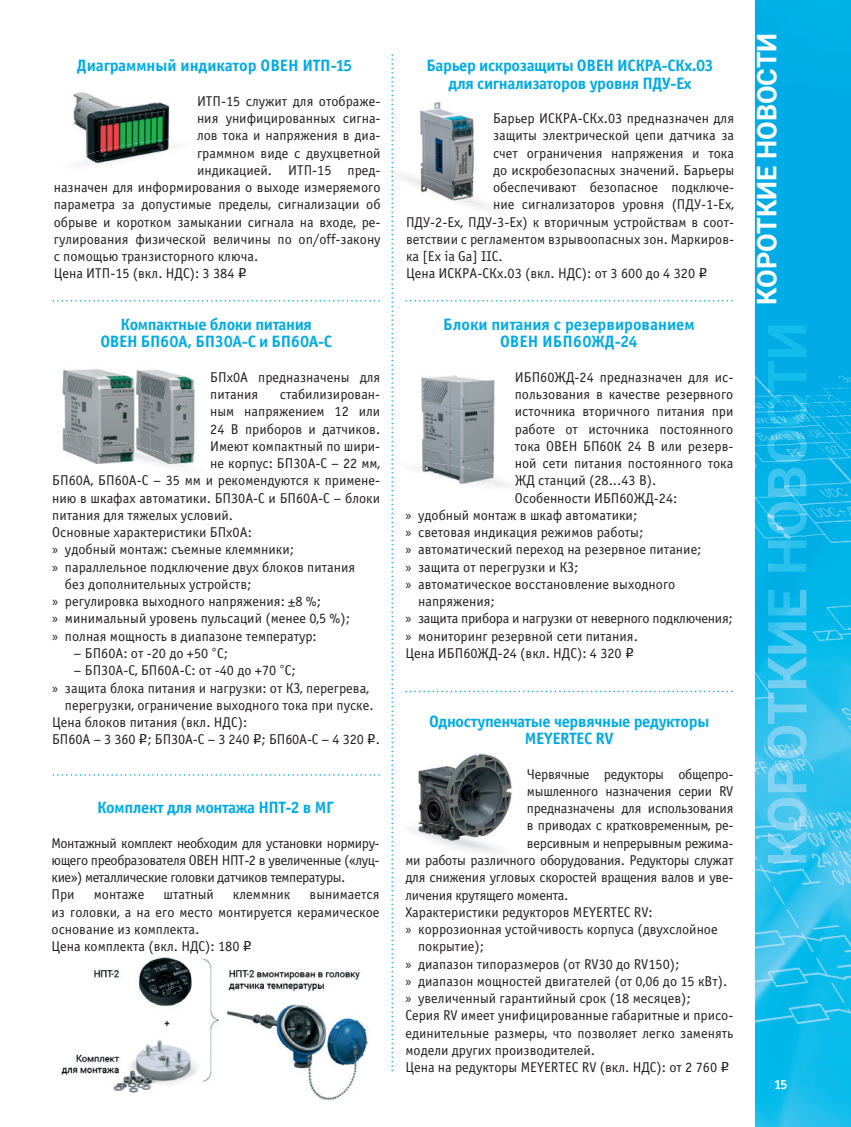
<style>
.page{position:relative;width:851px;height:1127px;background:#fff}
.page>*{position:absolute;margin:0;border:0;box-sizing:border-box;transform-origin:0 0}
.t1{font:700 27px "Roboto";color:#fff}
.t2{font:16.5px/17.2px "Officina Sans Bold C";letter-spacing:-.02em;color:#00abe5;text-align:center}
.t3{font:16.5px/17.2px "Officina Sans Bold C";color:#00abe5;text-align:center}
.t4{font:14.25px/17.2px "Officina Sans Book C";color:#231f20}
.t5{font:14.25px "Officina Sans Book C";letter-spacing:-.02em;color:#231f20}
.t6{font:14.25px/17.2px "Officina Sans Book C";letter-spacing:-.03em;color:#231f20}
.t7{font:13.5px "Officina Sans Bold C";color:#fff}
.s1{font-family:"ALS Rubl"}
.s2{font-family:"Myriad Pro"}
.s3{font-family:"Roboto";font-weight:300}
</style>
<div class="page">
<img style="left:754px;top:0;width:96px;height:1127px">
<img style="left:767px;top:326px;width:39px;height:537px">
<img style="left:61px;top:958px;width:307px;height:143px">
<svg style="left:391px;top:54px;width:2px;height:1017px"></svg>
<svg style="left:53px;top:300px;width:327px;height:2px"></svg>
<svg style="left:53px;top:774px;width:327px;height:2px"></svg>
<svg style="left:405px;top:300px;width:327px;height:2px"></svg>
<svg style="left:405px;top:691px;width:327px;height:1px"></svg>
<img style="left:419px;top:102px;width:56px;height:72px">
<img style="left:419px;top:174px;width:56px;height:27px">
<img style="left:418px;top:754px;width:94px;height:79px">
<img style="left:418px;top:822px;width:76px;height:19px">
<img style="left:421px;top:375px;width:74px;height:87px">
<img style="left:73px;top:92px;width:97px;height:48px">
<img style="left:75px;top:140px;width:95px;height:23px">
<img style="left:62px;top:369px;width:133px;height:64px">
<img style="left:62px;top:433px;width:133px;height:35px">
<svg style="left:515px;top:481px;width:13px;height:8px"></svg>
<img style="left:420px;top:462px;width:75px;height:23px">
<p class="t3" style="left:77px;top:57px;width:277px">Диаграммный индикатор ОВЕН ИТП-15</p>
<p class="t4" style="left:197px;top:93px;width:185px">ИТП-15 служит для отображе-</p>
<p class="t4" style="left:197px;top:110px;width:185px">ния унифицированных сигна-</p>
<p class="t4" style="left:197px;top:127px;width:185px">лов тока и напряжения в диа-</p>
<p class="t4" style="left:197px;top:144px;width:185px">граммном виде с двухцветной</p>
<p class="t4" style="left:197px;top:162px;width:185px">индикацией. ИТП-15 пред-</p>
<p class="t4" style="left:54px;top:179px;width:328px">назначен для информирования о выходе измеряемого</p>
<p class="t4" style="left:54px;top:196px;width:328px">параметра за допустимые пределы, сигнализации об</p>
<p class="t4" style="left:54px;top:213px;width:328px">обрыве и коротком замыкании сигнала на входе, ре-</p>
<p class="t4" style="left:54px;top:231px;width:328px">гулирования физической величины по on/off-закону</p>
<p class="t4" style="left:54px;top:248px;width:206px">с помощью транзисторного ключа.</p>
<p class="t4" style="left:54px;top:265px;width:194px">Цена ИТП-15 (вкл. НДС): 3 384 <span class="s1">O</span></p>
<p class="t2" style="left:100px;top:316px;width:233px">Компактные блоки питания<br>ОВЕН БП60А, БП30А-С и БП60А-С</p>
<p class="t4" style="left:210px;top:369px;width:171px">БПх0А предназначены для питания</p>
<p class="t4" style="left:280px;top:386px;width:102px">стабилизирован-</p>
<p class="t4" style="left:210px;top:403px;width:171px">ным напряжением 12 или</p>
<p class="t4" style="left:210px;top:420px;width:171px">24 В приборов и датчиков.</p>
<p class="t4" style="left:210px;top:438px;width:171px">Имеют компактный по шири-</p>
<p class="t4" style="left:210px;top:455px;width:171px">не корпус: БП30А-С – 22 мм,</p>
<p class="t4" style="left:52px;top:472px;width:329px">БП60А, БП60А-С – 35 мм и рекомендуются к примене-</p>
<p class="t4" style="left:52px;top:489px;width:329px">нию в шкафах автоматики. БП30А-С и БП60А-С – блоки</p>
<p class="t4" style="left:52px;top:507px;width:182px">питания для тяжелых условий.</p>
<p class="t4" style="left:52px;top:524px;width:201px">Основные характеристики БПх0А:</p>
<p class="t4" style="left:52px;top:541px;width:243px"><span class="s2">»</span> удобный монтаж: съемные клеммники;</p>
<p class="t4" style="left:52px;top:558px;width:304px"><span class="s2">»</span> параллельное подключение двух блоков питания</p>
<p class="t4" style="left:65px;top:576px;width:188px">без дополнительных устройств;</p>
<p class="t4" style="left:52px;top:593px;width:270px"><span class="s2">»</span> регулировка выходного напряжения: ±8 %;</p>
<p class="t4" style="left:52px;top:610px;width:299px"><span class="s2">»</span> минимальный уровень пульсаций (менее 0,5 %);</p>
<p class="t4" style="left:52px;top:627px;width:266px"><span class="s2">»</span> полная мощность в диапазоне температур:</p>
<p class="t4" style="left:73px;top:645px;width:156px">– БП60А: от -20 до +50 <span class="s3">°</span>С;</p>
<p class="t4" style="left:73px;top:662px;width:224px">– БП30А-С, БП60А-С: от -40 до +70 <span class="s3">°</span>С;</p>
<p class="t4" style="left:52px;top:679px;width:318px"><span class="s2">»</span> защита блока питания и нагрузки: от КЗ, перегрева,</p>
<p class="t4" style="left:65px;top:697px;width:310px">перегрузки, ограничение выходного тока при пуске.</p>
<p class="t4" style="left:52px;top:714px;width:196px">Цена блоков питания (вкл. НДС):</p>
<p class="t4" style="left:52px;top:731px;width:329px">БП60А – 3 360 <span class="s1">O</span>; БП30А-С – 3 240 <span class="s1">O</span>; БП60А-С – 4 320 <span class="s1">O</span>.</p>
<p class="t2" style="left:97px;top:799px;width:238px">Комплект для монтажа НПТ-2 в МГ</p>
<p class="t6" style="left:52px;top:834px;width:329px">Монтажный комплект необходим для установки нормиру&shy;ющего преобразователя ОВЕН НПТ-2 в увеличенные («луц&shy;кие») металлические головки датчиков температуры.<br>При</p>
<p class="t4" style="left:94px;top:886px;width:52px">монтаже</p>
<p class="t4" style="left:163px;top:886px;width:52px">штатный</p>
<p class="t4" style="left:233px;top:886px;width:59px">клеммник</p>
<p class="t4" style="left:52px;top:886px;width:329px;text-indent:258px">вынимается из головки, а на его место монтируется керамическое основание из комплекта.<br>Цена комплекта (вкл. НДС): 180 <span class="s1">O</span></p>
<p class="t2" style="left:426px;top:57px;width:289px">Барьер искрозащиты ОВЕН ИСКРА-СКх.03 для сигнализаторов уровня ПДУ-Ех</p>
<p class="t4" style="left:493px;top:110px;width:242px">Барьер ИСКРА-СКх.03 предназначен для</p>
<p class="t4" style="left:493px;top:127px;width:242px">защиты электрической цепи датчика за</p>
<p class="t4" style="left:493px;top:144px;width:242px">счет ограничения напряжения и тока</p>
<p class="t4" style="left:493px;top:162px;width:242px">до искробезопасных значений. Барьеры</p>
<p class="t4" style="left:493px;top:179px;width:242px">обеспечивают безопасное подключе-</p>
<p class="t4" style="left:493px;top:196px;width:242px">ние сигнализаторов уровня (ПДУ-1-Ех,</p>
<p class="t4" style="left:406px;top:213px;width:329px">ПДУ-2-Ех, ПДУ-3-Ех) к вторичным устройствам в соот-</p>
<p class="t4" style="left:406px;top:231px;width:329px">ветствии с регламентом взрывоопасных зон. Маркиров-</p>
<p class="t4" style="left:406px;top:248px;width:98px">ка [Eх ia Ga] IIC.</p>
<p class="t4" style="left:406px;top:265px;width:303px">Цена ИСКРА-СКх.03 (вкл. НДС): от 3 600 до 4 320 <span class="s1">O</span></p>
<p class="t3" style="left:443px;top:316px;width:253px">Блоки питания с резервированием<br>ОВЕН ИБП60ЖД-24</p>
<p class="t4" style="left:514px;top:369px;width:220px">ИБП60ЖД-24 предназначен для ис-</p>
<p class="t4" style="left:514px;top:386px;width:220px">пользования в качестве резервного</p>
<p class="t4" style="left:514px;top:403px;width:220px">источника вторичного питания при</p>
<p class="t4" style="left:514px;top:420px;width:220px">работе от источника постоянного</p>
<p class="t4" style="left:514px;top:438px;width:220px">тока ОВЕН БП60К 24 В или резерв-</p>
<p class="t4" style="left:514px;top:455px;width:220px">ной сети питания постоянного тока</p>
<p class="t4" style="left:514px;top:472px;width:143px">ЖД станций (28...43 В).</p>
<p class="t4" style="left:514px;top:489px;width:164px">Особенности ИБП60ЖД-24:</p>
<p class="t4" style="left:405px;top:507px;width:233px"><span class="s2">»</span> удобный монтаж в шкаф автоматики;</p>
<p class="t4" style="left:405px;top:524px;width:239px"><span class="s2">»</span> световая индикация режимов работы;</p>
<p class="t4" style="left:405px;top:541px;width:298px"><span class="s2">»</span> автоматический переход на резервное питание;</p>
<p class="t4" style="left:405px;top:558px;width:174px"><span class="s2">»</span> защита от перегрузки и КЗ;</p>
<p class="t4" style="left:405px;top:576px;width:271px"><span class="s2">»</span> автоматическое восстановление выходного</p>
<p class="t4" style="left:418px;top:593px;width:78px">напряжения;</p>
<p class="t5" style="left:405px;top:611px;width:329px"><span class="s2">»</span> защита прибора и нагрузки от неверного подключения;</p>
<p class="t4" style="left:405px;top:627px;width:234px"><span class="s2">»</span> мониторинг резервной сети питания.</p>
<p class="t4" style="left:405px;top:645px;width:230px">Цена ИБП60ЖД-24 (вкл. НДС): 4 320 <span class="s1">O</span></p>
<p class="t2" style="left:429px;top:713px;width:281px">Одноступенчатые червячные редукторы<br>MEYERTEC RV</p>
<p class="t5" style="left:527px;top:766px;width:208px">Червячные редукторы общепро-</p>
<p class="t5" style="left:527px;top:783px;width:208px">мышленного назначения серии RV</p>
<p class="t5" style="left:527px;top:801px;width:208px">предназначены для использования</p>
<p class="t5" style="left:527px;top:818px;width:208px">в приводах с кратковременным, ре-</p>
<p class="t5" style="left:527px;top:835px;width:208px">версивным и непрерывным режима-</p>
<p class="t5" style="left:405px;top:852px;width:329px">ми работы различного оборудования. Редукторы служат</p>
<p class="t5" style="left:405px;top:870px;width:329px">для снижения угловых скоростей вращения валов и уве-</p>
<p class="t5" style="left:405px;top:887px;width:164px">личения крутящего момента.</p>
<p class="t4" style="left:405px;top:903px;width:249px">Характеристики редукторов MEYERTEC RV:</p>
<p class="t4" style="left:405px;top:921px;width:314px"><span class="s2">»</span> коррозионная устойчивость корпуса (двухслойное</p>
<p class="t4" style="left:418px;top:938px;width:67px">покрытие);</p>
<p class="t4" style="left:405px;top:955px;width:275px"><span class="s2">»</span> диапазон типоразмеров (от RV30 до RV150);</p>
<p class="t4" style="left:405px;top:973px;width:323px"><span class="s2">»</span> диапазон мощностей двигателей (от 0,06 до 15 кВт).</p>
<p class="t4" style="left:405px;top:990px;width:287px"><span class="s2">»</span> увеличенный гарантийный срок (18 месяцев);</p>
<p class="t4" style="left:405px;top:1007px;width:329px">Серия RV имеет унифицированные габаритные и присо-</p>
<p class="t4" style="left:405px;top:1024px;width:329px">единительные размеры, что позволяет легко заменять</p>
<p class="t4" style="left:405px;top:1042px;width:191px">модели других производителей.</p>
<p class="t4" style="left:405px;top:1059px;width:325px">Цена на редукторы MEYERTEC RV (вкл. НДС): от 2 760 <span class="s1">O</span></p>
<h1 class="t1" style="left:747px;top:305px;width:273px;rotate:-90deg">КОРОТКИЕ НОВОСТИ</h1>
<p class="t7" style="left:773px;top:1077px;width:15px">15</p>
</div>
